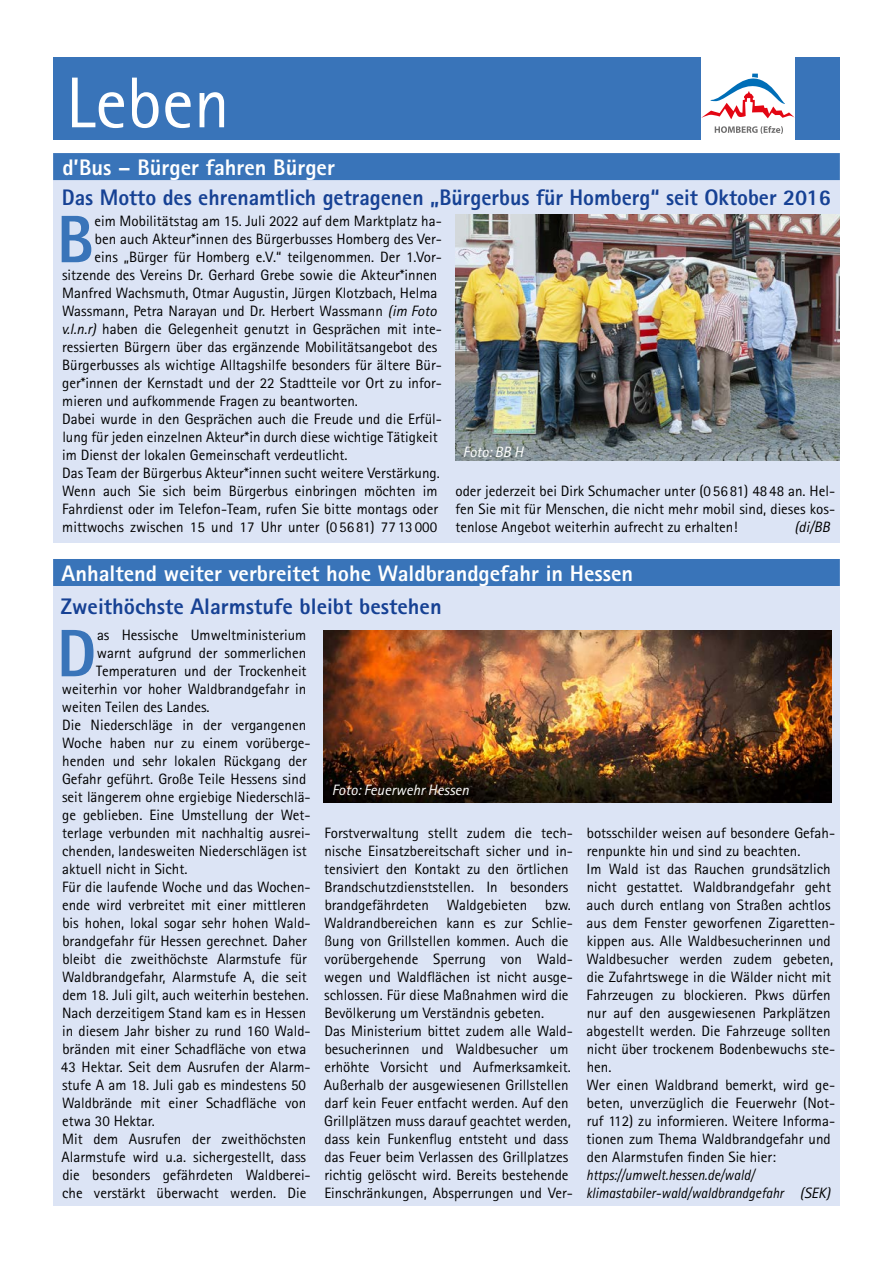
<style>
.page{position:relative;width:893px;height:1263px;background:#fff}
.page>*{position:absolute;margin:0;border:0;box-sizing:border-box;transform-origin:0 0}
.t1{font:72px "Rotis Sans Serif";color:#fff}
.t2{font:800 67.2px "Rotis Sans Serif";color:#3974b9}
.t3{font:800 22.5px "Rotis Sans Serif";color:#164194}
.t4{font:800 22.5px "Rotis Sans Serif";color:#fff}
.t5{font:15px/18px "Rotis Sans Serif";color:#000}
.t6{font:italic 15px/18px "Rotis Sans Serif";color:#000;scale:.92 1}
.t7{font:italic 15px "Rotis Sans Serif";color:#fff}
.t8{font:italic 15px "Rotis Sans Serif";color:#000}
.s1{font-style:italic}
</style>
<div class="page">
<div style="left:53px;top:57px;width:787px;height:83px;background:#3974b9"></div>
<div style="left:701px;top:57px;width:94px;height:94px;background:#fff"></div>
<svg style="left:715px;top:126px;width:68px;height:8px"></svg>
<svg style="left:701px;top:74px;width:94px;height:45px"></svg>
<div style="left:53px;top:153px;width:787px;height:389px;background:#dce4f5"></div>
<div style="left:53px;top:153px;width:787px;height:27px;background:#3974b9"></div>
<img style="left:455px;top:215px;width:385px;height:245px">
<div style="left:53px;top:559px;width:787px;height:646px;background:#dce4f5"></div>
<div style="left:53px;top:559px;width:787px;height:27px;background:#3974b9"></div>
<img style="left:324px;top:630px;width:507px;height:172px">
<h1 class="t1" style="left:66px;top:60px;width:165px">Leben</h1>
<h3 class="t4" style="left:62px;top:153px;width:274px">d’Bus – Bürger fahren Bürger</h3>
<h3 class="t3" style="left:62px;top:183px;width:771px">Das Motto des ehrenamtlich getragenen „Bürgerbus für Homberg“ seit Oktober 2016</h3>
<h2 class="t2" style="left:57px;top:197px;width:39px">B</h2>
<p class="t5" style="left:95px;top:212px;width:349px">eim Mobilitätstag am 15. Juli 2022 auf dem Marktplatz ha-</p>
<p class="t5" style="left:95px;top:230px;width:348px">ben auch Akteur*innen des Bürgerbusses Homberg des Ver-</p>
<p class="t5" style="left:95px;top:248px;width:349px">eins „Bürger für Homberg e.V.“ teilgenommen. Der 1.Vor-</p>
<p class="t5" style="left:62px;top:266px;width:377px">sitzende des Vereins Dr. Gerhard Grebe sowie die Akteur*innen</p>
<p class="t5" style="left:62px;top:284px;width:377px">Manfred Wachsmuth, Otmar Augustin, Jürgen Klotzbach, Helma</p>
<p class="t5" style="left:62px;top:302px;width:376px">Wassmann, Petra Narayan und Dr. Herbert Wassmann <span class="s1">(im Foto</span></p>
<p class="t5" style="left:61px;top:320px;width:382px"><span class="s1">v.l.n.r)</span> haben die Gelegenheit genutzt in Gesprächen mit inte-</p>
<p class="t5" style="left:62px;top:338px;width:377px">ressierten Bürgern über das ergänzende Mobilitätsangebot des</p>
<p class="t5" style="left:62px;top:356px;width:381px">Bürgerbusses als wichtige Alltagshilfe besonders für ältere Bür-</p>
<p class="t5" style="left:62px;top:374px;width:381px">ger*innen der Kernstadt und der 22 Stadtteile vor Ort zu infor-</p>
<p class="t5" style="left:62px;top:392px;width:297px">mieren und aufkommende Fragen zu beantworten.</p>
<p class="t5" style="left:62px;top:410px;width:381px">Dabei wurde in den Gesprächen auch die Freude und die Erfül-</p>
<p class="t5" style="left:62px;top:428px;width:377px">lung für jeden einzelnen Akteur*in durch diese wichtige Tätigkeit</p>
<p class="t5" style="left:62px;top:446px;width:287px">im Dienst der lokalen Gemeinschaft verdeutlicht.</p>
<p class="t5" style="left:62px;top:464px;width:379px">Das Team der Bürgerbus Akteur*innen sucht weitere Verstärkung.</p>
<p class="t5" style="left:62px;top:482px;width:377px">Wenn auch Sie sich beim Bürgerbus einbringen möchten im</p>
<p class="t5" style="left:62px;top:500px;width:377px">Fahrdienst oder im Telefon-Team, rufen Sie bitte montags oder</p>
<p class="t5" style="left:62px;top:518px;width:376px">mittwochs zwischen 15 und 17 Uhr unter (05681) 7713 000</p>
<p class="t7" style="left:463px;top:443px;width:62px">Foto: BB H</p>
<p class="t5" style="left:455px;top:482px;width:381px;text-align:justify">oder jederzeit bei Dirk Schumacher unter (05681) 4848 an. Hel&shy;fen Sie mit für Menschen, die nicht mehr mobil sind, dieses kos&shy;tenlose Angebot weiterhin aufrecht zu erhalten!</p>
<p class="t8" style="left:794px;top:518px;width:37px">(di/BB</p>
<h3 class="t4" style="left:62px;top:559px;width:573px">Anhaltend weiter verbreitet hohe Waldbrandgefahr in Hessen</h3>
<h3 class="t3" style="left:61px;top:592px;width:382px">Zweithöchste Alarmstufe bleibt bestehen</h3>
<h2 class="t2" style="left:57px;top:611px;width:41px">D</h2>
<p class="t5" style="left:97px;top:626px;width:211px">as Hessische Umweltministerium</p>
<p class="t5" style="left:97px;top:644px;width:211px">warnt aufgrund der sommerlichen</p>
<p class="t5" style="left:96px;top:662px;width:212px">Temperaturen und der Trockenheit</p>
<p class="t5" style="left:62px;top:680px;width:246px">weiterhin vor hoher Waldbrandgefahr in</p>
<p class="t5" style="left:62px;top:698px;width:149px">weiten Teilen des Landes.</p>
<p class="t5" style="left:62px;top:716px;width:246px">Die Niederschläge in der vergangenen</p>
<p class="t5" style="left:62px;top:734px;width:250px">Woche haben nur zu einem vorüberge-</p>
<p class="t5" style="left:62px;top:752px;width:246px">henden und sehr lokalen Rückgang der</p>
<p class="t5" style="left:62px;top:770px;width:246px">Gefahr geführt. Große Teile Hessens sind</p>
<p class="t5" style="left:62px;top:788px;width:250px">seit längerem ohne ergiebige Niederschlä-</p>
<p class="t5" style="left:62px;top:806px;width:250px">ge geblieben. Eine Umstellung der Wet-</p>
<p class="t5" style="left:62px;top:824px;width:250px">terlage verbunden mit nachhaltig ausrei-</p>
<p class="t5" style="left:62px;top:842px;width:246px">chenden, landesweiten Niederschlägen ist</p>
<p class="t5" style="left:62px;top:860px;width:127px">aktuell nicht in Sicht.</p>
<p class="t5" style="left:62px;top:878px;width:250px">Für die laufende Woche und das Wochen-</p>
<p class="t5" style="left:62px;top:896px;width:246px">ende wird verbreitet mit einer mittleren</p>
<p class="t5" style="left:62px;top:914px;width:250px">bis hohen, lokal sogar sehr hohen Wald-</p>
<p class="t5" style="left:62px;top:932px;width:246px">brandgefahr für Hessen gerechnet. Daher</p>
<p class="t5" style="left:62px;top:950px;width:246px">bleibt die zweithöchste Alarmstufe für</p>
<p class="t5" style="left:62px;top:968px;width:246px">Waldbrandgefahr, Alarmstufe A, die seit</p>
<p class="t5" style="left:62px;top:986px;width:248px">dem 18. Juli gilt, auch weiterhin bestehen.</p>
<p class="t5" style="left:62px;top:1004px;width:246px">Nach derzeitigem Stand kam es in Hessen</p>
<p class="t5" style="left:62px;top:1022px;width:250px">in diesem Jahr bisher zu rund 160 Wald-</p>
<p class="t5" style="left:62px;top:1040px;width:245px">bränden mit einer Schadfläche von etwa</p>
<p class="t5" style="left:61px;top:1058px;width:251px">43 Hektar. Seit dem Ausrufen der Alarm-</p>
<p class="t5" style="left:62px;top:1076px;width:246px">stufe A am 18. Juli gab es mindestens 50</p>
<p class="t5" style="left:62px;top:1094px;width:246px">Waldbrände mit einer Schadfläche von</p>
<p class="t5" style="left:62px;top:1112px;width:94px">etwa 30 Hektar.</p>
<p class="t5" style="left:62px;top:1130px;width:246px">Mit dem Ausrufen der zweithöchsten</p>
<p class="t5" style="left:62px;top:1148px;width:246px">Alarmstufe wird u.a. sichergestellt, dass</p>
<p class="t5" style="left:62px;top:1166px;width:250px">die besonders gefährdeten Waldberei-</p>
<p class="t5" style="left:62px;top:1184px;width:246px">che verstärkt überwacht werden. Die</p>
<p class="t7" style="left:332px;top:781px;width:139px">Foto: Feuerwehr Hessen</p>
<p class="t5" style="left:324px;top:824px;width:251px">Forstverwaltung stellt zudem die tech&shy;nische Einsatzbereitschaft sicher und in&shy;tensiviert den Kontakt zu den örtlichen Brandschutzdienststellen. In besonders brandgefährdeten Waldgebieten bzw.<br>Waldrandbereichen kann es zur Schlie&shy;ßung von Grillstellen kommen. Auch die vorübergehende Sperrung von Wald&shy;wegen und Waldflächen ist nicht ausge&shy;schlossen. Für diese Maßnahmen wird die Bevölkerung um Verständnis gebeten.<br>Das Ministerium bittet zudem alle Wald&shy;besucherinnen und Waldbesucher um erhöhte Vorsicht und Aufmerksamkeit.<br>Außerhalb der ausgewiesenen Grillstellen darf kein Feuer entfacht werden. Auf den Grillplätzen muss darauf geachtet werden, dass kein Funkenflug entsteht und dass das Feuer beim Verlassen des Grillplatzes richtig gelöscht wird. Bereits bestehende Einschränkungen, Absperrungen und Ver-</p>
<p class="t5" style="left:586px;top:824px;width:250px">botsschilder weisen auf besondere Gefah&shy;renpunkte hin und sind zu beachten.<br>Im Wald ist das Rauchen grundsätzlich nicht gestattet. Waldbrandgefahr geht auch durch entlang von Straßen achtlos aus dem Fenster geworfenen Zigaretten&shy;kippen aus. Alle Waldbesucherinnen und Waldbesucher werden zudem gebeten, die Zufahrtswege in die Wälder nicht mit Fahrzeugen zu blockieren. Pkws dürfen nur auf den ausgewiesenen Parkplätzen abgestellt werden. Die Fahrzeuge sollten nicht über trockenem Bodenbewuchs ste&shy;hen.<br>Wer einen Waldbrand bemerkt, wird ge&shy;beten, unverzüglich die Feuerwehr (Not&shy;ruf 112) zu informieren. Weitere Informa&shy;tionen zum Thema Waldbrandgefahr und den Alarmstufen finden Sie hier:</p>
<p class="t6" style="left:586px;top:1166px;width:267px">https://umwelt.hessen.de/wald/ klimastabiler-wald/waldbrandgefahr (SEK)</p>
</div>
